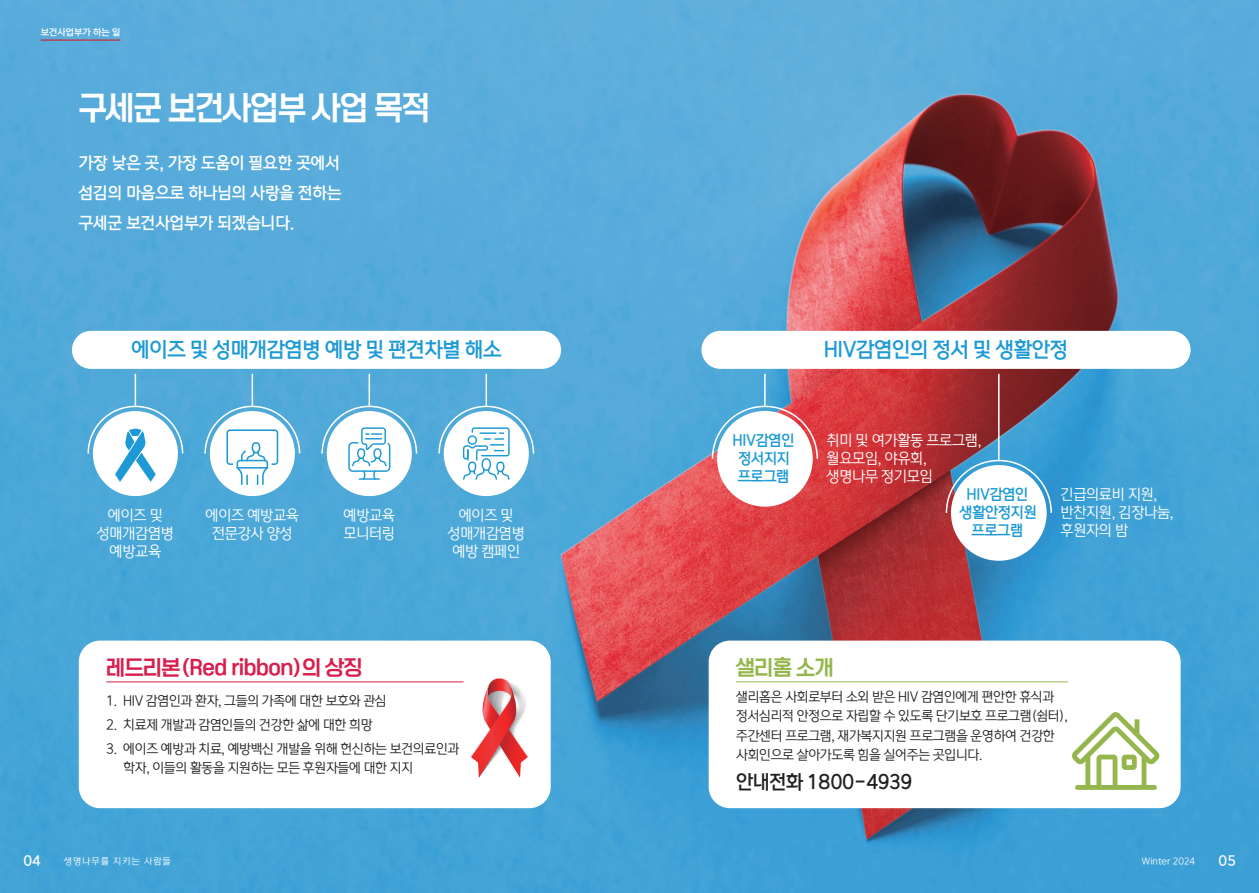
<style>
.page{position:relative;width:1259px;height:893px;background:#fff}
.page>*{position:absolute;margin:0;border:0;box-sizing:border-box;transform-origin:0 0}
.t1{font:33px "ONE Mobile Title OTF Regular";letter-spacing:-.025em;color:#fff;scale:.9 1}
.t2{font:21px "ONE Mobile OTF Bold";letter-spacing:-.025em;color:#1d9ad5;scale:.95 1}
.t3{font:21px "ONE Mobile Title OTF Regular";letter-spacing:-.025em;color:#d81e4c;scale:.95 1}
.t4{font:21px "ONE Mobile Title OTF Regular";color:#94b64d;scale:.95 1}
.t5{font:19.5px "ONE Mobile OTF Bold";letter-spacing:-.025em;color:#231f20;scale:.95 1}
.t6{font:16.5px/30px "ONE Mobile OTF Bold";color:#fff;text-align:justify;scale:.95 1}
.t7{font:15px/18px "ONE Mobile OTF Regular";letter-spacing:-.025em;color:#fff;text-align:center;scale:.95 1}
.t8{font:15px/18px "ONE Mobile OTF Bold";letter-spacing:-.025em;color:#1d9ad5;text-align:center;scale:.95 1}
.t9{font:13.5px/19.5px "ONE Mobile OTF Regular";letter-spacing:-.025em;color:#231f20;scale:.95 1}
.t10{font:13.5px "ONE Mobile OTF Bold";color:#fff}
.t11{font:9px "ONE Mobile OTF Regular";letter-spacing:.1em;color:#fff}
.t12{font:9px "ONE Mobile OTF Regular";color:#fff}
.t13{font:9px "ONE Mobile OTF Bold";color:#fff}
</style>
<div class="page">
<img style="left:0;top:0;width:1259px;height:893px">
<hr style="left:41px;top:40px;width:79px;height:1px;background:#d1232a">
<div style="left:72px;top:331px;width:489px;height:38px;background:#fff;border-radius:19px"></div>
<div style="left:93px;top:411px;width:85px;height:85px;background:#fff;border-radius:50%"></div>
<svg style="left:87px;top:405px;width:97px;height:77px"></svg>
<hr style="left:135px;top:374px;width:1px;height:32px;background:#fff">
<div style="left:210px;top:411px;width:85px;height:85px;background:#fff;border-radius:50%"></div>
<svg style="left:204px;top:405px;width:97px;height:80px"></svg>
<hr style="left:252px;top:374px;width:1px;height:32px;background:#fff">
<div style="left:327px;top:411px;width:85px;height:85px;background:#fff;border-radius:50%"></div>
<svg style="left:321px;top:405px;width:97px;height:75px"></svg>
<hr style="left:368px;top:374px;width:2px;height:32px;background:#fff">
<div style="left:444px;top:411px;width:85px;height:85px;background:#fff;border-radius:50%"></div>
<svg style="left:437px;top:405px;width:98px;height:75px"></svg>
<hr style="left:485px;top:374px;width:2px;height:32px;background:#fff">
<div style="left:701px;top:331px;width:489px;height:38px;background:#fff;border-radius:19px"></div>
<svg style="left:711px;top:405px;width:108px;height:55px;background:#9f869f"></svg>
<hr style="left:764px;top:374px;width:1px;height:32px;background:#fff">
<div style="left:717px;top:411px;width:95px;height:96px;background:#fff;border-radius:50%"></div>
<svg style="left:945px;top:459px;width:107px;height:55px;background:#6291b7"></svg>
<hr style="left:998px;top:374px;width:1px;height:86px;background:#fff">
<div style="left:951px;top:465px;width:95px;height:96px;background:#fff;border-radius:50%"></div>
<div style="left:708px;top:641px;width:472px;height:167px;background:#fff;border-radius:21px"></div>
<hr style="left:736px;top:681px;width:332px;height:1px;background:#94b64d">
<div style="left:79px;top:641px;width:472px;height:167px;background:#fff;border-radius:21px"></div>
<hr style="left:106px;top:681px;width:357px;height:1px;background:#d81e4c">
<svg style="left:471px;top:678px;width:57px;height:100px"></svg>
<svg style="left:1072px;top:712px;width:88px;height:78px"></svg>
<p class="t13" style="left:41px;top:27px;width:81px">보건사업부가 하는 일</p>
<h1 class="t1" style="left:79px;top:90px;width:392px">구세군 보건사업부 사업 목적</h1>
<p class="t6" style="left:79px;top:149px;width:278px">가장 낮은 곳, 가장 도움이 필요한 곳에서 섬김의 마음으로 하나님의 사랑을 전하는 구세군 보건사업부가 되겠습니다.</p>
<h2 class="t2" style="left:132px;top:339px;width:391px">에이즈 및 성매개감염병 예방 및 편견차별 해소</h2>
<p class="t7" style="left:97px;top:507px;width:83px">에이즈 및 성매개감염병 예방교육</p>
<p class="t7" style="left:206px;top:507px;width:100px">에이즈 예방교육 전문강사 양성</p>
<p class="t7" style="left:343px;top:507px;width:56px;text-align:left">예방교육 모니터링</p>
<p class="t7" style="left:448px;top:507px;width:83px">에이즈 및 성매개감염병 예방 캠페인</p>
<h2 class="t3" style="left:106px;top:656px;width:272px">레드리본(Red ribbon)의 상징</h2>
<p class="t9" style="left:106px;top:692px;width:297px">1. HIV 감염인과 환자, 그들의 가족에 대한 보호와 관심</p>
<p class="t9" style="left:106px;top:715px;width:282px">2. 치료제 개발과 감염인들의 건강한 삶에 대한 희망</p>
<p class="t9" style="left:123px;top:739px;width:355px;text-indent:-17px">3. 에이즈 예방과 치료, 예방백신 개발을 위해 헌신하는 보건의료인과 학자, 이들의 활동을 지원하는 모든 후원자들에 대한 지지</p>
<p class="t8" style="left:732px;top:432px;width:67px">HIV감염인 정서지지 프로그램</p>
<h2 class="t2" style="left:823px;top:339px;width:259px">HIV감염인의 정서 및 생활안정</h2>
<p class="t7" style="left:826px;top:432px;width:164px;text-align:left">취미 및 여가활동 프로그램, 월요모임, 야유회, 생명나무 정기모임</p>
<p class="t8" style="left:959px;top:486px;width:83px">HIV감염인 생활안정지원 프로그램</p>
<p class="t7" style="left:1060px;top:486px;width:120px;text-align:left">긴급의료비 지원, 반찬지원, 김장나눔, 후원자의 밤</p>
<h2 class="t4" style="left:736px;top:656px;width:104px">샐리홈 소개</h2>
<p class="t9" style="left:736px;top:687px;width:351px">샐리홈은 사회로부터 소외 받은 HIV 감염인에게 편안한 휴식과 정서심리적 안정으로 자립할 수 있도록 단기보호 프로그램(쉼터), 주간센터 프로그램, 재가복지지원 프로그램을 운영하여 건강한 사회인으로 살아가도록 힘을 실어주는 곳입니다.</p>
<h3 class="t5" style="left:736px;top:772px;width:187px">안내전화 1800-4939</h3>
<p class="t10" style="left:23px;top:854px;width:19px">04</p>
<p class="t11" style="left:64px;top:856px;width:109px">생명나무를 지키는 사람들</p>
<p class="t12" style="left:1142px;top:856px;width:55px">Winter 2024</p>
<p class="t10" style="left:1218px;top:854px;width:19px">05</p>
</div>
